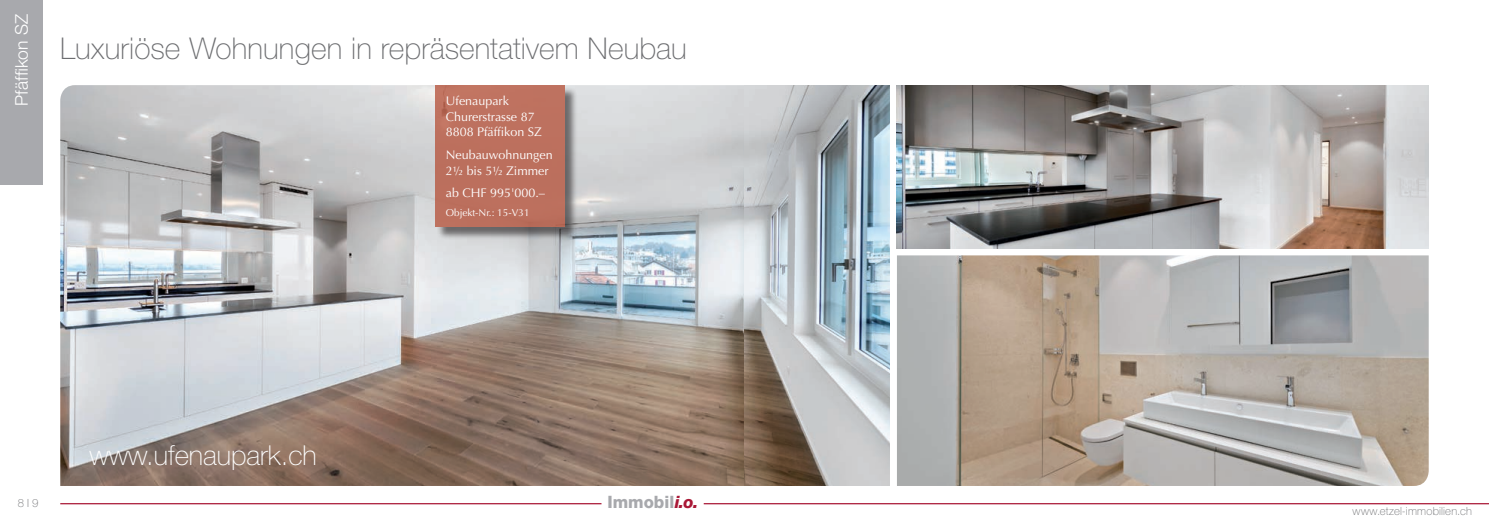
<style>
.page{position:relative;width:1489px;height:525px;background:#fff}
.page>*{position:absolute;margin:0;border:0;box-sizing:border-box;transform-origin:0 0}
.t1{font:100 30px "Helvetica Neue";letter-spacing:.005em;color:#6c6d70}
.t2{font:100 27.5px "Helvetica Neue";color:#fff}
.t3{font:300 17.5px "Helvetica Neue";letter-spacing:.005em;color:#fff}
.t4{font:800 17px "Helvetica Neue";color:#a8a9ad}
.t5{font:12.5px/15.6px "Optima";color:#fff}
.t6{font:100 11.25px "Helvetica Neue";letter-spacing:.02em;color:#6c6d70}
.t7{font:10px "Optima";color:#fff}
.s1{font-style:italic;color:#a91836}
</style>
<div class="page">
<img style="left:60px;top:85px;width:684px;height:400px">
<hr style="left:703px;top:503px;width:785px;height:1px;background:#a91836">
<hr style="left:60px;top:503px;width:541px;height:1px;background:#a91836">
<div style="left:0;top:0;width:43px;height:184px;background:#a8a9ad"></div>
<img style="left:897px;top:255px;width:531px;height:230px">
<div style="left:436px;top:86px;width:141px;height:154px;background:#231f20;opacity:.75"></div>
<div style="left:435px;top:85px;width:129px;height:142px;background:#bc705e"></div>
<img style="left:896px;top:85px;width:532px;height:163px">
<img style="left:744px;top:85px;width:145px;height:400px">
<h3 class="t3" style="left:11px;top:106px;width:94px;rotate:-90deg">Pfäffikon SZ</h3>
<h1 class="t1" style="left:60px;top:31px;width:628px">Luxuriöse Wohnungen in repräsentativem Neubau</h1>
<p class="t5" style="left:446px;top:93px;width:97px">Ufenaupark<br>Churerstrasse 87<br>8808 Pfäffikon SZ</p>
<p class="t5" style="left:446px;top:147px;width:108px">Neubauwohnungen<br>2½ bis 5½ Zimmer</p>
<p class="t5" style="left:446px;top:185px;width:101px">ab CHF 995'000.–</p>
<p class="t7" style="left:446px;top:207px;width:85px">Objekt-Nr.: 15-V31</p>
<h2 class="t2" style="left:89px;top:439px;width:229px">www.ufenaupark.ch</h2>
<p class="t6" style="left:18px;top:496px;width:22px">8 I 9</p>
<h3 class="t4" style="left:607px;top:491px;width:92px">Immobil<span class="s1">i.o.</span></h3>
<p class="t6" style="left:1352px;top:504px;width:121px">www.etzel-immobilien.ch</p>
</div>
